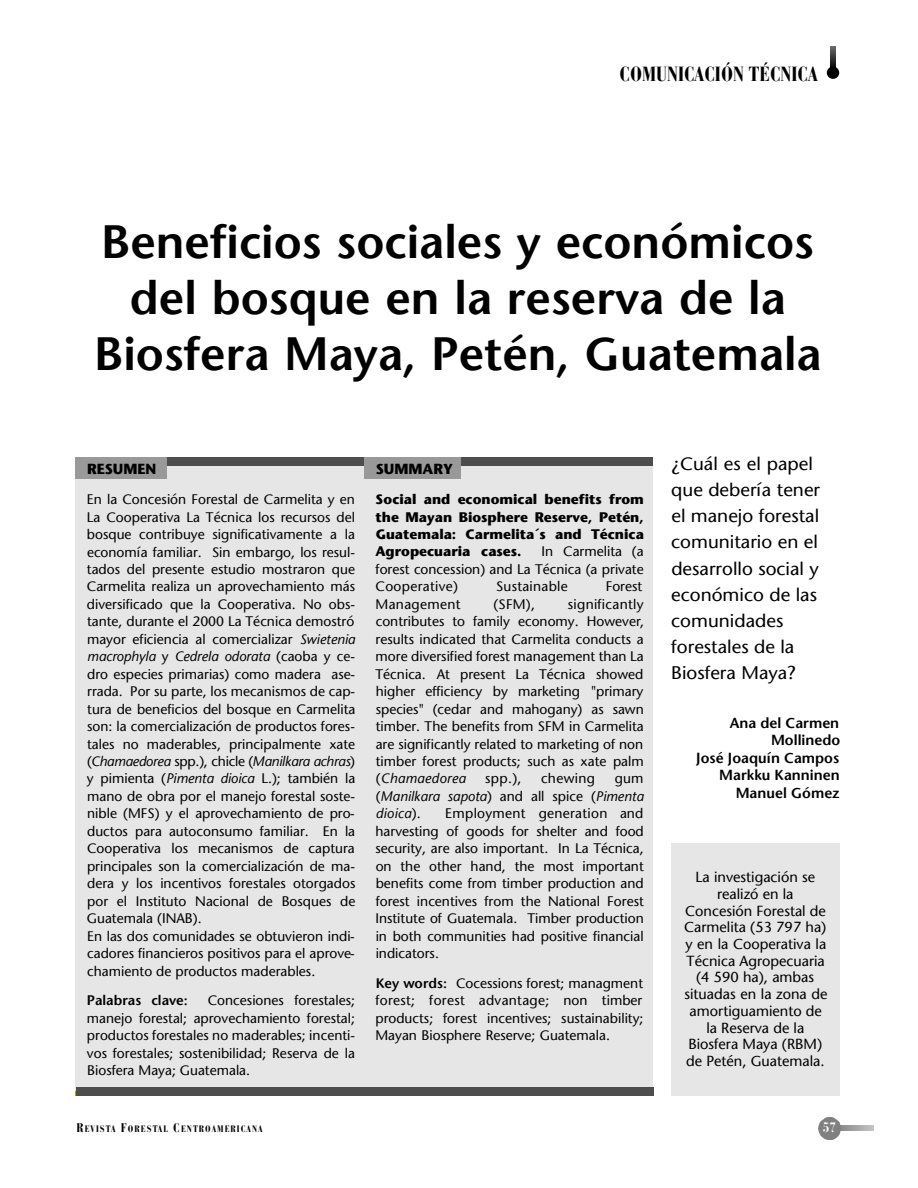
<style>
.page{position:relative;width:918px;height:1188px;background:#fff}
.page>*{position:absolute;margin:0;border:0;box-sizing:border-box;transform-origin:0 0}
.t1{font:600 46.5px/55.8px "Stone Sans";color:#000;text-align:center}
.t2{font:700 condensed 20.4px "Bauer Bodoni";color:#000}
.t3{font:18.15px/26.2px "Stone Sans";color:#000;scale:1.04 1}
.t4{font:14.55px/16.8px "Stone Sans";color:#000;text-align:center}
.t5{font:600 14.55px/17.4px "Stone Sans";color:#000;text-align:right}
.t6{font:700 14.55px "Stone Sans";color:#000}
.t7{font:13.8px/17.4px "Stone Sans";color:#000;text-align:justify}
.t8{font:700 13.8px/17.4px "Stone Sans";color:#000;text-align:justify}
.t9{font:italic 13.8px/17.4px "Stone Sans";color:#000;text-align:justify}
.t10{font:13.8px "Stone Sans";letter-spacing:.02em;color:#000}
.t11{font:600 13.8px "Stone Sans";color:#000}
.t12{font:13.8px "Stone Sans";letter-spacing:.025em;color:#000}
.t13{font:700 condensed 13.8px "Bauer Bodoni";color:#fff}
.t14{font:700 condensed 9.45px "Bauer Bodoni";color:#000}
.s1{font-style:italic}
.s2{font-size:12.45px}
.s3{font-style:normal}
.s4{font-weight:600}
</style>
<div class="page">
<img style="left:831px;top:47px;width:5px;height:20px">
<div style="left:827px;top:67px;width:12px;height:12px;background:#000;border-radius:50%"></div>
<img style="left:840px;top:1126px;width:33px;height:5px">
<img style="left:818px;top:1117px;width:22px;height:22px">
<div style="left:671px;top:844px;width:169px;height:252px;background:#e6e6e6"></div>
<div style="left:75px;top:460px;width:578px;height:630px;background:#e6e6e6"></div>
<div style="left:75px;top:457px;width:578px;height:9px;background:#4d4d4d"></div>
<div style="left:75px;top:457px;width:92px;height:22px;background:#999"></div>
<div style="left:365px;top:458px;width:96px;height:21px;background:#999"></div>
<div style="left:76px;top:1088px;width:578px;height:8px;background:#4d4d4d"></div>
<h2 class="t2" style="left:620px;top:66px;width:200px">COMUNICACIÓN TÉCNICA</h2>
<h1 class="t1" style="left:94px;top:219px;width:729px">Beneficios sociales y económicos del bosque en la reserva de la<br>Biosfera Maya, Petén, Guatemala</h1>
<p class="t6" style="left:87px;top:464px;width:71px">RESUMEN</p>
<p class="t7" style="left:87px;top:492px;width:270px;text-align:left">En la Concesión Forestal de Carmelita y en La Cooperativa La Técnica los recursos del bosque contribuye significativamente a la economía familiar. Sin embargo, los resul&shy;tados del presente estudio mostraron que Carmelita realiza un aprovechamiento más diversificado que la Cooperativa. No obs&shy;tante, durante el 2000 La Técnica demostró mayor eficiencia al comercializar <span class="s1">Swietenia macrophyla</span> y <span class="s1">Cedrela odorata</span> (caoba y ce&shy;dro especies primarias) como madera ase&shy;rrada. Por su parte, los mecanismos de cap&shy;tura de beneficios del bosque en Carmelita son: la comercialización de productos fores&shy;tales no maderables, principalmente xate (<span class="s1">C h a m a e d o r e a</span> spp.), chicle (<span class="s1">Manilkara achras</span>) y pimienta (<span class="s1">Pimenta dioica</span> L.); también la mano de obra por el manejo forestal soste&shy;nible (MFS) y el aprovechamiento de pro&shy;ductos para autoconsumo familiar. En la Cooperativa los mecanismos de captura principales son la comercialización de ma&shy;dera y los incentivos forestales otorgados por el Instituto Nacional de Bosques de Guatemala (INAB).<br>En las dos comunidades se obtuvieron indi&shy;cadores financieros positivos para el aprove&shy;chamiento de productos maderables.</p>
<p class="t11" style="left:87px;top:995px;width:102px">Palabras clave:</p>
<p class="t7" style="left:87px;top:993px;width:270px;text-indent:121px">Concesiones forestales; manejo forestal; aprovechamiento forestal; productos forestales no maderables; incenti&shy;vos forestales; sostenibilidad; Reserva de la Biosfera Maya; Guatemala.</p>
<p class="t14" style="left:77px;top:1125px;width:188px"><span class="s2">R</span>E V I S TA <span class="s2">F</span>O R E S TA L <span class="s2">C</span>E N T R O A M E R I C A N A</p>
<p class="t6" style="left:376px;top:464px;width:79px">SUMMARY</p>
<p class="t8" style="left:375px;top:492px;width:270px">Social and economical benefits from the Mayan Biosphere Reserve, Petén, Guatemala: Carmelita´s and Técnica Agropecuaria cases.</p>
<p class="t7" style="left:376px;top:545px;width:270px;text-indent:166px">In Carmelita (a forest concession) and La Técnica (a private Cooperative)</p>
<p class="t10" style="left:496px;top:581px;width:73px">Sustainable</p>
<p class="t7" style="left:606px;top:579px;width:38px">Forest</p>
<p class="t7" style="left:376px;top:597px;width:270px;text-indent:192px">significantly contributes to family economy. However, results indicated that Carmelita conducts a more diversified forest management than La Técnica. At present La Técnica showed higher efficiency by marketing "primary species" (cedar and mahogany) as sawn timber. The benefits from SFM in Carmelita are significantly related to marketing of non timber forest products; such as xate palm (<span class="s1">C h a m a e d o r e a</span></p>
<p class="t10" style="left:376px;top:599px;width:86px">Management</p>
<p class="t7" style="left:493px;top:597px;width:43px">(SFM),</p>
<p class="t7" style="left:485px;top:772px;width:38px">spp.),</p>
<p class="t12" style="left:541px;top:773px;width:56px">chewing</p>
<p class="t9" style="left:376px;top:772px;width:270px;text-indent:239px"><span class="s3">gum (</span>Manilkara sapota<span class="s3">) and all spice (</span>Pimenta d i o i c a<span class="s3">).</span></p>
<p class="t7" style="left:375px;top:806px;width:270px;text-indent:70px">Employment generation and harvesting of goods for shelter and food security, are also important. In La Técnica, on the other hand, the most important benefits come from timber production and forest incentives from the National Forest Institute of Guatemala. Timber production in both communities had positive financial indicators.</p>
<p class="t7" style="left:375px;top:976px;width:270px"><span class="s4">Key words:</span> Cocessions forest; managment forest; forest advantage; non timber products; forest incentives; sustainability; Mayan Biosphere Reserve; Guatemala.</p>
<h3 class="t3" style="left:671px;top:453px;width:145px">¿Cuál es el papel que debería tener el manejo forestal comunitario en el desarrollo social y económico de las comunidades forestales de la<br>Biosfera Maya?</h3>
<p class="t5" style="left:696px;top:716px;width:146px">Ana del Carmen<br>Mollinedo<br>José Joaquín Campos<br>Markku Kanninen<br>Manuel Gómez</p>
<p class="t4" style="left:684px;top:870px;width:145px">La investigación se realizó en la<br>Concesión Forestal de<br>Carmelita (53 797 ha) y en la Cooperativa la<br>Técnica Agropecuaria (4 590 ha), ambas situadas en la zona de amortiguamiento de la Reserva de la<br>Biosfera Maya (RBM) de Petén, Guatemala.</p>
<p class="t13" style="left:823px;top:1122px;width:15px">57</p>
</div>
